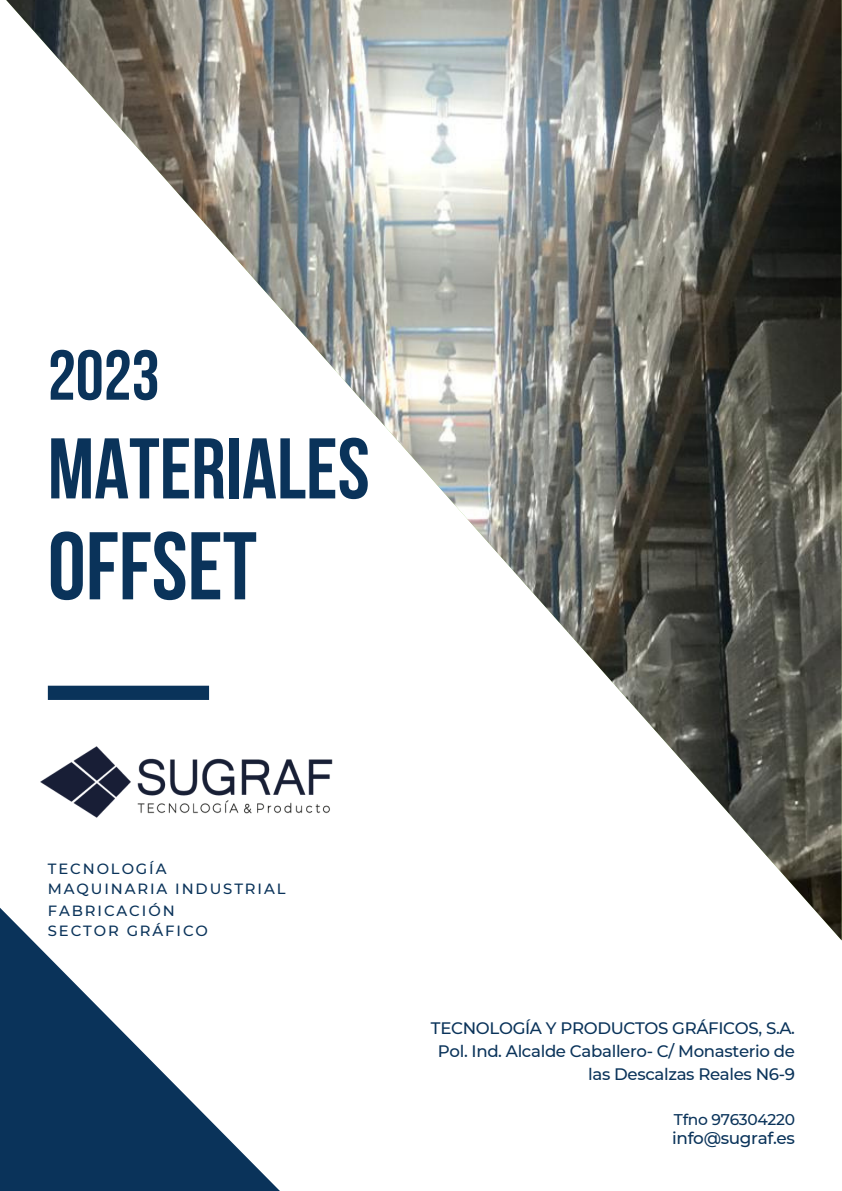
<style>
.page{position:relative;width:842px;height:1191px;background:#fff}
.page>*{position:absolute;margin:0;border:0;box-sizing:border-box;transform-origin:0 0}
.t1{font:700 95.8px "Bebas Neue";color:#0a335a}
.t2{font:700 85.8px "Bebas Neue";color:#0a335a}
.t3{font:700 70.5px "Bebas Neue";color:#0a335a}
.t4{font:500 16.8px "Montserrat";letter-spacing:-.02em;color:#0a335a}
.t5{font:500 16.6px/22.6px "Montserrat";letter-spacing:-.02em;color:#0a335a;text-align:right}
.t6{font:500 15.5px "Montserrat";letter-spacing:-.02em;color:#0a335a}
.t7{font:500 14.8px "Montserrat";letter-spacing:.13em;color:#0a335a}
</style>
<div class="page">
<img style="left:6px;top:0;width:836px;height:940px">
<div style="left:48px;top:685px;width:161px;height:15px;background:#0a335a"></div>
<svg style="left:0;top:897px;width:285px;height:293px"></svg>
<img style="left:24px;top:727px;width:323px;height:109px">
<p class="t3" style="left:48px;top:347px;width:113px">2023</p>
<p class="t2" style="left:48px;top:434px;width:323px">MATERIALES</p>
<p class="t1" style="left:48px;top:527px;width:211px">OFFSET</p>
<p class="t7" style="left:48px;top:859px;width:120px">TECNOLOGÍA</p>
<p class="t7" style="left:48px;top:902px;width:128px">FABRICACIÓN</p>
<p class="t7" style="left:48px;top:922px;width:162px">SECTOR GRÁFICO</p>
<p class="t7" style="left:48px;top:879px;width:239px">MAQUINARIA INDUSTRIAL</p>
<p class="t5" style="left:431px;top:1016px;width:366px">TECNOLOGÍA Y PRODUCTOS GRÁFICOS, S.A.</p>
<p class="t5" style="left:438px;top:1039px;width:359px">Pol. Ind. Alcalde Caballero- C/ Monasterio de las Descalzas Reales N6-9</p>
<p class="t6" style="left:674px;top:1109px;width:123px">Tfno 976304220</p>
<p class="t4" style="left:672px;top:1127px;width:124px">info@sugraf.es</p>
</div>
